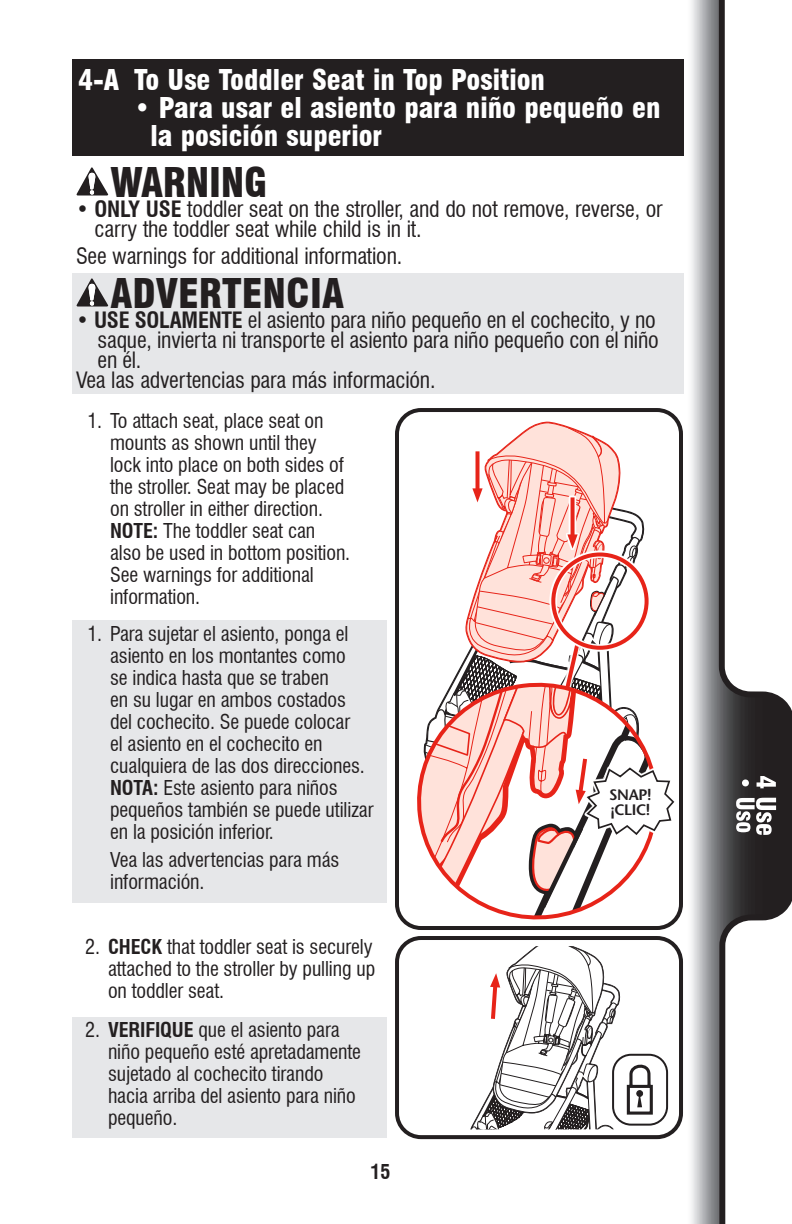
<style>
.page{position:relative;width:792px;height:1224px;background:#fff}
.page>*{position:absolute;margin:0;border:0;box-sizing:border-box;transform-origin:0 0}
.Body{font:900 condensed 40px "Swiss 721 BT";color:#231f20}
.Banner{font:900 condensed 28px/28px "Swiss 721 BT";color:#fff}
.Body-2{font:condensed 22px/20px "Swiss 721 BT";letter-spacing:-.01em;color:#231f20}
.Copy-Steps{font:condensed 20px/22px "Swiss 721 BT";letter-spacing:-.005em;color:#231f20}
.t1{font:700 condensed 20px "Swiss 721 BT";color:#231f20}
.Snap{font:600 15.2px/15.2px "Stone Sans";letter-spacing:-.025em;color:#231f20}
.s1{font-weight:700}
</style>
<div class="page">
<img style="left:691px;top:0;width:28px;height:1224px">
<svg style="left:719px;top:0;width:73px;height:1224px"></svg>
<svg style="left:757px;top:776px;width:19px;height:12px"></svg>
<svg style="left:742px;top:779px;width:7px;height:7px"></svg>
<svg style="left:736px;top:798px;width:40px;height:37px"></svg>
<div style="left:72px;top:60px;width:612px;height:96px;background:#231f20"></div>
<div style="left:72px;top:620px;width:314px;height:283px;background:#e6e7e9"></div>
<div style="left:72px;top:1018px;width:314px;height:120px;background:#e6e7e9"></div>
<svg style="left:76px;top:167px;width:32px;height:29px"></svg>
<div style="left:72px;top:273px;width:612px;height:120px;background:#e6e7e9"></div>
<svg style="left:76px;top:278px;width:32px;height:29px"></svg>
<div style="left:395px;top:408px;width:288px;height:522px;border:4px solid #231f20;border-radius:24px"></div>
<div style="left:395px;top:936px;width:288px;height:203px;border:4px solid #231f20;border-radius:24px"></div>
<svg style="left:412px;top:421px;width:263px;height:504px"></svg>
<svg style="left:654px;top:1054px;width:15px;height:69px"></svg>
<div style="left:613px;top:1055px;width:54px;height:70px;background:#fff;border-radius:18px"></div>
<svg style="left:470px;top:946px;width:183px;height:184px"></svg>
<div style="left:612px;top:1054px;width:56px;height:72px;border:2px solid #231f20;border-radius:18px"></div>
<p class="Banner" style="left:78px;top:66px;width:469px">4-A To Use Toddler Seat in Top Position</p>
<p class="Banner" style="left:151px;top:94px;width:512px;text-indent:-17px">• Para usar el asiento para niño pequeño en la posición superior</p>
<p class="Body" style="left:110px;top:159px;width:159px">WARNING</p>
<p class="Body-2" style="left:95px;top:199px;width:570px;text-indent:-19px"><span class="s1">• ONLY USE</span> toddler seat on the stroller, and do not remove, reverse, or carry the toddler seat while child is in it.</p>
<p class="Body-2" style="left:76px;top:246px;width:328px">See warnings for additional information.</p>
<p class="Body" style="left:110px;top:270px;width:235px">ADVERTENCIA</p>
<p class="Body-2" style="left:98px;top:310px;width:563px;text-indent:-22px"><span class="s1">• USE SOLAMENTE</span> el asiento para niño pequeño en el cochecito, y no saque, invierta ni transporte el asiento para niño pequeño con el niño en él.</p>
<p class="Body-2" style="left:76px;top:370px;width:361px">Vea las advertencias para más información.</p>
<p class="Copy-Steps" style="left:110px;top:410px;width:242px;text-indent:-23px">1. To attach seat, place seat on mounts as shown until they lock into place on both sides of the stroller. Seat may be placed on stroller in either direction.<br><span class="s1">NOTE:</span> The toddler seat can also be used in bottom position.<br>See warnings for additional information.</p>
<p class="Copy-Steps" style="left:110px;top:623px;width:265px;text-indent:-23px">1. Para sujetar el asiento, ponga el asiento en los montantes como<br>se indica hasta que se traben<br>en su lugar en ambos costados<br>del cochecito. Se puede colocar<br>el asiento en el cochecito en cualquiera de las dos direcciones.<br><span class="s1">NOTA:</span> Este asiento para niños pequeños también se puede utilizar en la posición inferior.</p>
<p class="Copy-Steps" style="left:110px;top:849px;width:231px">Vea las advertencias para más información.</p>
<p class="Copy-Steps" style="left:108px;top:936px;width:269px;text-indent:-23px">2. <span class="s1">CHECK</span> that toddler seat is securely attached to the stroller by pulling up on toddler seat.</p>
<p class="Copy-Steps" style="left:108px;top:1019px;width:255px;text-indent:-23px">2. <span class="s1">VERIFIQUE</span> que el asiento para niño pequeño esté apretadamente sujetado al cochecito tirando hacia arriba del asiento para niño pequeño.</p>
<p class="t1" style="left:370px;top:1160px;width:21px">15</p>
<p class="Snap" style="left:609px;top:787px;width:44px">SNAP! ¡CLIC!</p>
</div>
